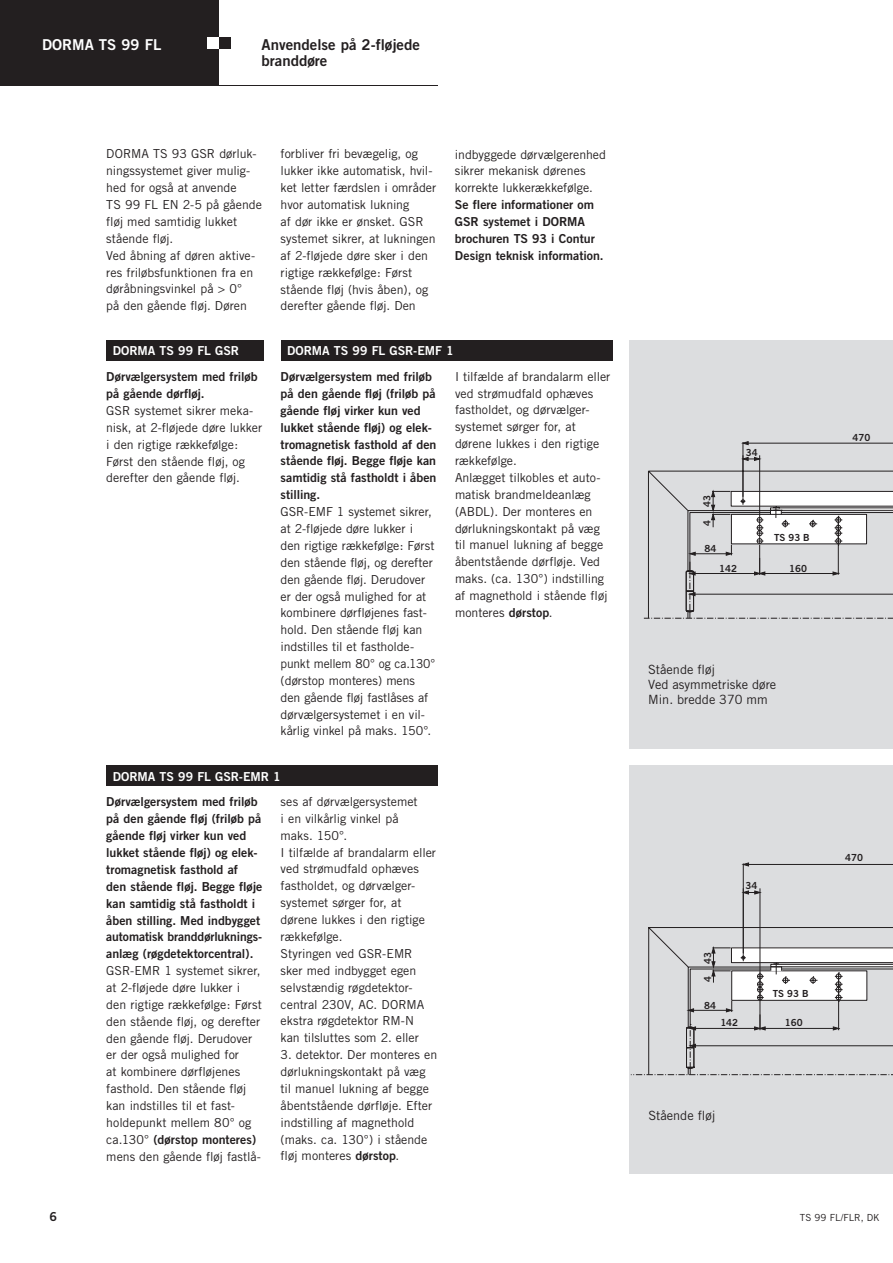
<style>
.page{position:relative;width:893px;height:1263px;background:#fff}
.page>*{position:absolute;margin:0;border:0;box-sizing:border-box;transform-origin:0 0}
.t1{font:15px/16.5px "Trade Gothic Bold Two";color:#231f20}
.t2{font:15px "Trade Gothic Bold Two";color:#fff}
.t3{font:12.75px/15.3px "Trade Gothic";color:#231f20}
.t4{font:12.3px/17px "Trade Gothic";color:#231f20}
.t5{font:12.3px/17px "Trade Gothic Bold Two";color:#231f20}
.t6{font:12.3px "Trade Gothic Bold Two";letter-spacing:-.005em;color:#fff}
.t7{font:9.75px "Trade Gothic Bold Two";color:#231f20}
.t8{font:9.75px "Trade Gothic";color:#231f20}
.s1{font-family:"Trade Gothic Bold Two"}
.s2{font-family:"Trade Gothic"}
</style>
<div class="page">
<div style="left:0;top:0;width:219px;height:85px;background:#231f20"></div>
<div style="left:219px;top:37px;width:12px;height:11px;background:#231f20"></div>
<div style="left:207px;top:37px;width:12px;height:11px;background:#fff"></div>
<div style="left:106px;top:340px;width:158px;height:20px;background:#231f20"></div>
<div style="left:281px;top:340px;width:331px;height:20px;background:#231f20"></div>
<div style="left:106px;top:765px;width:332px;height:21px;background:#231f20"></div>
<div style="left:629px;top:340px;width:264px;height:408px;background:#dcdddf"></div>
<svg style="left:644px;top:442px;width:249px;height:177px"></svg>
<div style="left:629px;top:765px;width:264px;height:409px;background:#dcdddf"></div>
<svg style="left:648px;top:863px;width:245px;height:84px"></svg>
<hr style="left:743px;top:888px;width:1px;height:66px;background:#231f20">
<hr style="left:760px;top:888px;width:1px;height:86px;background:#231f20">
<svg style="left:744px;top:891px;width:16px;height:3px"></svg>
<svg style="left:631px;top:947px;width:262px;height:128px"></svg>
<svg style="left:743px;top:863px;width:5px;height:3px"></svg>
<p class="t2" style="left:42px;top:35px;width:121px">DORMA TS 99 FL</p>
<p class="t1" style="left:261px;top:36px;width:160px">Anvendelse på 2-fløjede branddøre</p>
<p class="t4" style="left:106px;top:145px;width:157px">DORMA TS 93 GSR dørluk&shy;ningssystemet giver mulig&shy;hed for også at anvende<br>TS 99 FL EN 2-5 på gående fløj med samtidig lukket stående fløj.<br>Ved åbning af døren aktive&shy;res friløbsfunktionen fra en døråbningsvinkel på &gt; 0°<br>på den gående fløj. Døren</p>
<p class="t4" style="left:281px;top:145px;width:157px">forbliver fri bevægelig, og lukker ikke automatisk, hvil&shy;ket letter færdslen i områder hvor automatisk lukning<br>af dør ikke er ønsket. GSR systemet sikrer, at lukningen af 2-fløjede døre sker i den rigtige rækkefølge: Først stående fløj (hvis åben), og derefter gående fløj. Den</p>
<p class="t4" style="left:455px;top:145px;width:153px">indbyggede dørvælgerenhed sikrer mekanisk dørenes korrekte lukkerækkefølge.</p>
<p class="t5" style="left:455px;top:196px;width:150px">Se flere informationer om<br>GSR systemet i DORMA brochuren TS 93 i Contur<br>Design teknisk information.</p>
<p class="t6" style="left:113px;top:343px;width:128px">DORMA TS 99 FL GSR</p>
<p class="t5" style="left:106px;top:368px;width:153px">Dørvælgersystem med friløb på gående dørfløj.</p>
<p class="t4" style="left:106px;top:402px;width:157px">GSR systemet sikrer meka&shy;nisk, at 2-fløjede døre lukker i den rigtige rækkefølge:<br>Først den stående fløj, og derefter den gående fløj.</p>
<p class="t6" style="left:287px;top:343px;width:168px">DORMA TS 99 FL GSR-EMF 1</p>
<p class="t5" style="left:281px;top:368px;width:157px">Dørvælgersystem med friløb på den gående fløj (friløb på gående fløj virker kun ved lukket stående fløj) og elek&shy;tromagnetisk fasthold af den stående fløj. Begge fløje kan samtidig stå fastholdt i åben stilling.</p>
<p class="t4" style="left:281px;top:503px;width:156px">GSR-EMF 1 systemet sikrer, at 2-fløjede døre lukker i den rigtige rækkefølge: Først den stående fløj, og derefter den gående fløj. Derudover er der også mulighed for at kombinere dørfløjenes fast&shy;hold. Den stående fløj kan indstilles til et fastholde&shy;punkt mellem 80° og ca.130° (dørstop monteres) mens den gående fløj fastlåses af dørvælgersystemet i en vil&shy;kårlig vinkel på maks. 150°.</p>
<p class="t4" style="left:455px;top:368px;width:157px">I tilfælde af brandalarm eller ved strømudfald ophæves fastholdet, og dørvælger&shy;systemet sørger for, at dørene lukkes i den rigtige rækkefølge.<br>Anlægget tilkobles et auto&shy;matisk brandmeldeanlæg (ABDL). Der monteres en dørlukningskontakt på væg til manuel lukning af begge åbentstående dørfløje. Ved maks. (ca. 130°) indstilling af magnethold i stående fløj monteres <span class="s1">dørstop</span>.</p>
<p class="t6" style="left:113px;top:768px;width:169px">DORMA TS 99 FL GSR-EMR 1</p>
<p class="t5" style="left:49px;top:1208px;width:9px">6</p>
<p class="t5" style="left:106px;top:793px;width:158px">Dørvælgersystem med friløb på den gående fløj (friløb på gående fløj virker kun ved lukket stående fløj) og elek&shy;tromagnetisk fasthold af<br>den stående fløj. Begge fløje kan samtidig stå fastholdt i åben stilling. Med indbygget automatisk branddørluknings&shy;anlæg (røgdetektorcentral).</p>
<p class="t4" style="left:106px;top:962px;width:157px">GSR-EMR 1 systemet sikrer, at 2-fløjede døre lukker i den rigtige rækkefølge: Først den stående fløj, og derefter den gående fløj. Derudover er der også mulighed for<br>at kombinere dørfløjenes fasthold. Den stående fløj kan indstilles til et fast&shy;holdepunkt mellem 80° og</p>
<p class="t5" style="left:106px;top:1131px;width:151px"><span class="s2">ca.130°</span> (dørstop monteres)</p>
<p class="t4" style="left:106px;top:1148px;width:156px">mens den gående fløj fastlå-</p>
<p class="t4" style="left:281px;top:793px;width:157px">ses af dørvælgersystemet<br>i en vilkårlig vinkel på<br>maks. 150°.<br>I tilfælde af brandalarm eller ved strømudfald ophæves fastholdet, og dørvælger&shy;systemet sørger for, at dørene lukkes i den rigtige rækkefølge.<br>Styringen ved GSR-EMR sker med indbygget egen selvstændig røgdetektor&shy;central 230V, AC. DORMA ekstra røgdetektor RM-N kan tilsluttes som 2. eller</p>
<p class="t4" style="left:281px;top:1046px;width:158px">3. detektor. Der monteres en dørlukningskontakt på væg til manuel lukning af begge åbentstående dørfløje. Efter indstilling af magnethold (maks. ca. 130°) i stående fløj monteres <span class="s1">dørstop</span>.</p>
<p class="t7" style="left:746px;top:447px;width:13px">34</p>
<p class="t7" style="left:701px;top:507px;width:13px;rotate:-90deg">43</p>
<p class="t7" style="left:704px;top:543px;width:13px">84</p>
<p class="t7" style="left:701px;top:526px;width:7px;rotate:-90deg">4</p>
<p class="t7" style="left:719px;top:563px;width:19px">142</p>
<p class="t7" style="left:774px;top:532px;width:37px">TS 93 B</p>
<p class="t7" style="left:789px;top:563px;width:19px">160</p>
<p class="t3" style="left:648px;top:661px;width:130px">Stående fløj<br>Ved asymmetriske døre<br>Min. bredde 370 mm</p>
<p class="t7" style="left:853px;top:431px;width:19px">470</p>
<p class="t7" style="left:745px;top:880px;width:13px">34</p>
<p class="t7" style="left:702px;top:964px;width:13px;rotate:-90deg">43</p>
<p class="t7" style="left:704px;top:999px;width:13px">84</p>
<p class="t7" style="left:702px;top:982px;width:7px;rotate:-90deg">4</p>
<p class="t7" style="left:720px;top:1016px;width:19px">142</p>
<p class="t7" style="left:773px;top:988px;width:37px">TS 93 B</p>
<p class="t7" style="left:785px;top:1016px;width:19px">160</p>
<p class="t3" style="left:648px;top:1107px;width:68px">Stående fløj</p>
<p class="t7" style="left:845px;top:851px;width:19px">470</p>
<p class="t8" style="left:800px;top:1212px;width:81px">TS 99 FL/FLR, DK</p>
</div>
